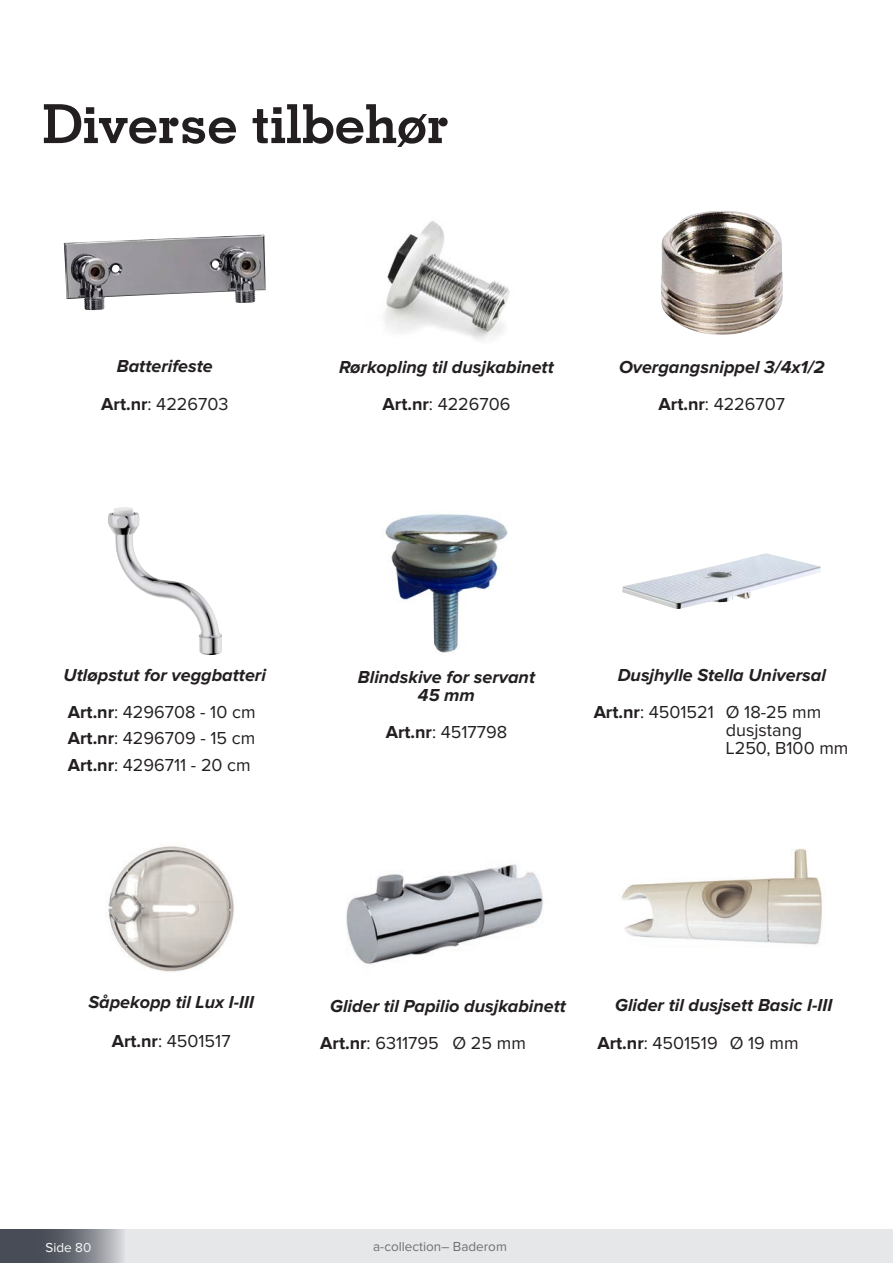
<style>
.page{position:relative;width:893px;height:1263px;background:#fff}
.page>*{position:absolute;margin:0;border:0;box-sizing:border-box;transform-origin:0 0}
.t1{font:700 54px "Geometric Slab 703 BT";color:#231f20}
.ArticleTableBody{font:18px/18px "Proxima Nova";color:#231f20}
.ArticleTableBody-2{font:italic 700 18px "Proxima Nova";color:#231f20}
.t2{font:13.5px "Proxima Nova";color:#6f7073}
.t3{font:13.5px "Proxima Nova";color:#fff}
.s1{font-weight:700}
</style>
<div class="page">
<div style="left:0;top:1229px;width:893px;height:34px;background:#e6e7e9"></div>
<svg style="left:0;top:1230px;width:123px;height:33px;background:#6c7078"></svg>
<img style="left:64px;top:235px;width:202px;height:75px">
<img style="left:384px;top:221px;width:126px;height:119px">
<img style="left:660px;top:211px;width:123px;height:124px">
<img style="left:108px;top:507px;width:15px;height:24px">
<img style="left:385px;top:514px;width:123px;height:139px">
<img style="left:622px;top:553px;width:199px;height:56px">
<img style="left:621px;top:848px;width:201px;height:97px">
<img style="left:346px;top:864px;width:197px;height:100px">
<img style="left:106px;top:846px;width:128px;height:126px">
<p class="t1" style="left:43px;top:91px;width:408px">Diverse tilbehør</p>
<p class="ArticleTableBody-2" style="left:117px;top:356px;width:98px">Batterifeste</p>
<p class="ArticleTableBody" style="left:101px;top:395px;width:129px"><span class="s1">Art.nr</span>: 4226703</p>
<p class="ArticleTableBody-2" style="left:339px;top:356px;width:216px">Rørkopling til dusjkabinett</p>
<p class="ArticleTableBody" style="left:383px;top:395px;width:129px"><span class="s1">Art.nr</span>: 4226706</p>
<p class="ArticleTableBody-2" style="left:619px;top:356px;width:207px">Overgangsnippel 3/4x1/2</p>
<p class="ArticleTableBody" style="left:658px;top:395px;width:128px"><span class="s1">Art.nr</span>: 4226707</p>
<p class="ArticleTableBody-2" style="left:64px;top:665px;width:204px">Utløpstut for veggbatteri</p>
<p class="ArticleTableBody" style="left:68px;top:704px;width:189px"><span class="s1">Art.nr</span>: 4296708 - 10 cm</p>
<p class="ArticleTableBody" style="left:68px;top:730px;width:189px"><span class="s1">Art.nr</span>: 4296709 - 15 cm</p>
<p class="ArticleTableBody" style="left:68px;top:756px;width:184px"><span class="s1">Art.nr</span>: 4296711 - 20 cm</p>
<p class="ArticleTableBody-2" style="left:358px;top:667px;width:179px">Blindskive for servant</p>
<p class="ArticleTableBody-2" style="left:418px;top:685px;width:59px">45 mm</p>
<p class="ArticleTableBody" style="left:386px;top:724px;width:123px"><span class="s1">Art.nr</span>: 4517798</p>
<p class="ArticleTableBody-2" style="left:618px;top:665px;width:210px">Dusjhylle Stella Universal</p>
<p class="ArticleTableBody" style="left:594px;top:703px;width:122px"><span class="s1">Art.nr</span>: 4501521</p>
<p class="ArticleTableBody" style="left:726px;top:703px;width:97px">Ø 18-25 mm dusjstang</p>
<p class="ArticleTableBody" style="left:726px;top:739px;width:124px">L250, B100 mm</p>
<p class="ArticleTableBody-2" style="left:88px;top:992px;width:167px">Såpekopp til Lux I-III</p>
<p class="ArticleTableBody" style="left:112px;top:1032px;width:120px"><span class="s1">Art.nr</span>: 4501517</p>
<p class="ArticleTableBody-2" style="left:330px;top:995px;width:237px">Glider til Papilio dusjkabinett</p>
<p class="ArticleTableBody-2" style="left:615px;top:994px;width:219px">Glider til dusjsett Basic I-III</p>
<p class="ArticleTableBody" style="left:320px;top:1034px;width:120px"><span class="s1">Art.nr</span>: 6311795</p>
<p class="ArticleTableBody" style="left:452px;top:1034px;width:75px">Ø 25 mm</p>
<p class="ArticleTableBody" style="left:597px;top:1034px;width:122px"><span class="s1">Art.nr</span>: 4501519</p>
<p class="ArticleTableBody" style="left:730px;top:1034px;width:70px">Ø 19 mm</p>
<p class="t3" style="left:45px;top:1240px;width:47px">Side 80</p>
<p class="t2" style="left:373px;top:1239px;width:135px">a-collection– Baderom</p>
</div>
